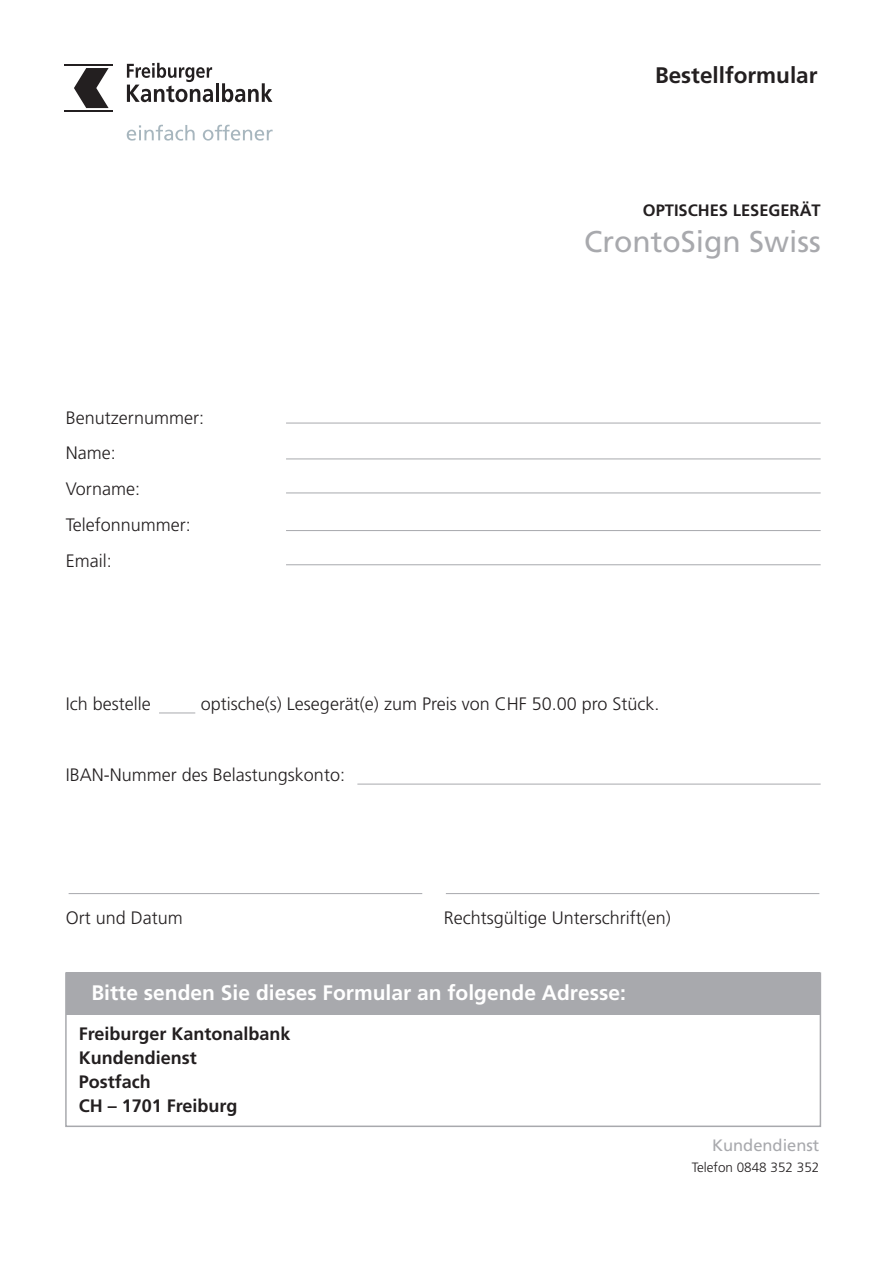
<style>
.page{position:relative;width:893px;height:1263px;background:#fff}
.page>*{position:absolute;margin:0;border:0;box-sizing:border-box;transform-origin:0 0}
.t1{font:30px "Frutiger";color:#a8a9ad}
.t2{font:700 22.5px "Frutiger";color:#231f20}
.t3{font:700 21px "Frutiger";color:#fff}
.t4{font:300 18px/35.8px "Frutiger";color:#231f20}
.t5{font:700 18px/23.9px "Frutiger";color:#231f20}
.t6{font:700 16.5px "Frutiger";color:#231f20}
.t7{font:16.5px "Frutiger";color:#a8a9ad}
.t8{font:300 13.5px "Frutiger";color:#231f20}
</style>
<div class="page">
<div style="left:66px;top:972px;width:754px;height:43px;background:#a8a9ad"></div>
<div style="left:65px;top:972px;width:756px;height:155px;border:2px solid #a8a9ad"></div>
<hr style="left:286px;top:423px;width:535px;height:1px;background:#a8a9ad">
<hr style="left:286px;top:459px;width:535px;height:1px;background:#a8a9ad">
<hr style="left:286px;top:493px;width:535px;height:1px;background:#a8a9ad">
<hr style="left:286px;top:530px;width:535px;height:1px;background:#a8a9ad">
<hr style="left:286px;top:564px;width:535px;height:1px;background:#a8a9ad">
<hr style="left:357px;top:784px;width:464px;height:1px;background:#a8a9ad">
<hr style="left:69px;top:893px;width:353px;height:1px;background:#a8a9ad">
<hr style="left:159px;top:713px;width:36px;height:1px;background:#a8a9ad">
<hr style="left:446px;top:893px;width:373px;height:1px;background:#a8a9ad">
<hr style="left:65px;top:64px;width:48px;height:2px;background:#231f20">
<hr style="left:65px;top:110px;width:48px;height:2px;background:#231f20">
<svg style="left:74px;top:68px;width:35px;height:40px"></svg>
<svg style="left:127px;top:63px;width:86px;height:39px"></svg>
<hr style="left:216px;top:83px;width:3px;height:19px;background:#231f20">
<svg style="left:222px;top:83px;width:50px;height:19px"></svg>
<svg style="left:127px;top:125px;width:68px;height:16px"></svg>
<svg style="left:203px;top:125px;width:70px;height:16px"></svg>
<p class="t2" style="left:655px;top:62px;width:164px">Bestellformular</p>
<p class="t4" style="left:66px;top:399px;width:140px">Benutzernummer:<br>Name:<br>Vorname:<br>Telefonnummer:<br>Email:</p>
<p class="t6" style="left:643px;top:201px;width:179px">OPTISCHES LESEGERÄT</p>
<h1 class="t1" style="left:584px;top:224px;width:238px">CrontoSign Swiss</h1>
<p class="t4" style="left:66px;top:686px;width:86px">Ich bestelle</p>
<p class="t4" style="left:201px;top:686px;width:460px">optische(s) Lesegerät(e) zum Preis von CHF 50.00 pro Stück.</p>
<p class="t4" style="left:66px;top:757px;width:281px">IBAN-Nummer des Belastungskonto:</p>
<p class="t4" style="left:66px;top:900px;width:119px">Ort und Datum</p>
<p class="t4" style="left:444px;top:900px;width:229px">Rechtsgültige Unterschrift(en)</p>
<p class="t3" style="left:91px;top:980px;width:536px">Bitte senden Sie dieses Formular an folgende Adresse:</p>
<p class="t5" style="left:79px;top:1022px;width:213px">Freiburger Kantonalbank<br>Kundendienst<br>Postfach<br>CH – 1701 Freiburg</p>
<p class="t7" style="left:712px;top:1136px;width:109px">Kundendienst</p>
<p class="t8" style="left:692px;top:1160px;width:129px">Telefon 0848 352 352</p>
</div>
